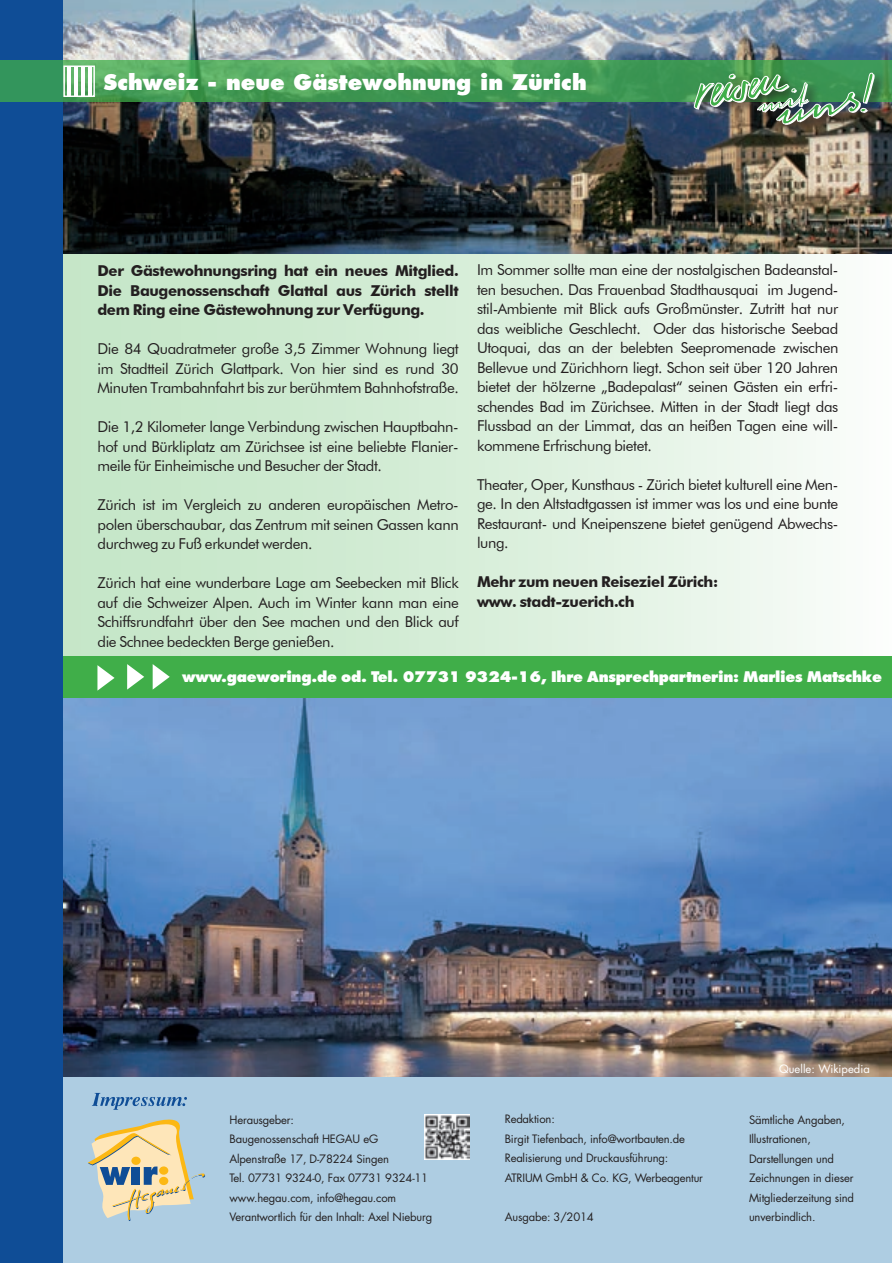
<style>
.page{position:relative;width:892px;height:1263px;background:#fff}
.page>*{position:absolute;margin:0;border:0;box-sizing:border-box;transform-origin:0 0}
.t1{font:800 21px "Futura";color:#fff}
.t2{font:15px/19.5px "Futura BT";letter-spacing:-.025em;color:#231f20;text-align:justify}
.t3{font:700 15px/19.5px "Futura BT";letter-spacing:-.025em;color:#231f20;text-align:justify}
.t4{font:800 14.25px "Futura";letter-spacing:-.02em;color:#fff}
.t5{font:11.25px/19.5px "Futura";letter-spacing:-.015em;color:#231f20}
.t6{font:11.25px "Futura";color:#fff}
</style>
<div class="page">
<div style="left:61px;top:227px;width:831px;height:433px;background:linear-gradient(to right,#bee2c1,#f7fbf7)"></div>
<img style="left:63px;top:0;width:829px;height:253px">
<div style="left:36px;top:1052px;width:856px;height:211px;background:#aecde2"></div>
<svg style="left:88px;top:1093px;width:117px;height:128px"></svg>
<img style="left:425px;top:1115px;width:44px;height:45px">
<img style="left:63px;top:698px;width:829px;height:378px">
<div style="left:50px;top:656px;width:842px;height:42px;background:#40ae49"></div>
<svg style="left:97px;top:665px;width:18px;height:26px"></svg>
<svg style="left:127px;top:664px;width:17px;height:26px"></svg>
<svg style="left:153px;top:664px;width:17px;height:26px"></svg>
<div style="left:0;top:0;width:63px;height:1263px;background:#0f4d96"></div>
<svg style="left:0;top:60px;width:892px;height:42px;background:#479f59"></svg>
<div style="left:690px;top:70px;width:197px;height:67px;background:#231f20;opacity:.75"></div>
<img style="left:694px;top:73px;width:181px;height:53px">
<hr style="left:67px;top:66px;width:4px;height:30px;background:#fff">
<hr style="left:74px;top:66px;width:4px;height:30px;background:#fff">
<hr style="left:81px;top:66px;width:4px;height:30px;background:#fff">
<hr style="left:88px;top:66px;width:4px;height:30px;background:#fff">
<div style="left:63px;top:66px;width:32px;height:31px;border:2px solid #fff"></div>
<h1 class="t1" style="left:104px;top:69px;width:485px">Schweiz - neue Gästewohnung in Zürich</h1>
<p class="t3" style="left:97px;top:261px;width:363px">Der Gästewohnungsring hat ein neues Mitglied.<br>Die Baugenossenschaft Glattal aus Zürich stellt dem Ring eine Gästewohnung zur Verfügung.</p>
<p class="t2" style="left:97px;top:339px;width:363px">Die 84 Quadratmeter große 3,5 Zimmer Wohnung liegt im Stadtteil Zürich Glattpark. Von hier sind es rund 30<br>Minuten Trambahnfahrt bis zur berühmtem Bahnhofstraße.</p>
<p class="t2" style="left:97px;top:417px;width:363px">Die 1,2 Kilometer lange Verbindung zwischen Hauptbahn&shy;hof und Bürkliplatz am Zürichsee ist eine beliebte Flanier&shy;meile für Einheimische und Besucher der Stadt.</p>
<p class="t2" style="left:97px;top:495px;width:363px">Zürich ist im Vergleich zu anderen europäischen Metro&shy;polen überschaubar, das Zentrum mit seinen Gassen kann durchweg zu Fuß erkundet werden.</p>
<p class="t2" style="left:97px;top:573px;width:363px">Zürich hat eine wunderbare Lage am Seebecken mit Blick auf die Schweizer Alpen. Auch im Winter kann man eine Schiffsrundfahrt über den See machen und den Blick auf die Schnee bedeckten Berge genießen.</p>
<p class="t2" style="left:477px;top:260px;width:363px">Im Sommer sollte man eine der nostalgischen Badeanstal&shy;ten besuchen. Das Frauenbad Stadthausquai im Jugend&shy;stil-Ambiente mit Blick aufs Großmünster. Zutritt hat nur das weibliche Geschlecht. Oder das historische Seebad Utoquai, das an der belebten Seepromenade zwischen Bellevue und Zürichhorn liegt. Schon seit über 120 Jahren bietet der hölzerne „Badepalast“ seinen Gästen ein erfri&shy;schendes Bad im Zürichsee. Mitten in der Stadt liegt das Flussbad an der Limmat, das an heißen Tagen eine will&shy;kommene Erfrischung bietet.</p>
<p class="t2" style="left:477px;top:475px;width:363px">Theater, Oper, Kunsthaus - Zürich bietet kulturell eine Men&shy;ge. In den Altstadtgassen ist immer was los und eine bunte Restaurant- und Kneipenszene bietet genügend Abwechs&shy;lung.</p>
<p class="t3" style="left:477px;top:572px;width:243px">Mehr zum neuen Reiseziel Zürich: www. stadt-zuerich.ch</p>
<p class="t4" style="left:182px;top:668px;width:701px">www.gaeworing.de od. Tel. 07731 9324-16, Ihre Ansprechpartnerin: Marlies Matschke</p>
<p class="t5" style="left:230px;top:1109px;width:204px">Herausgeber:<br>Baugenossenschaft HEGAU eG<br>Alpenstraße 17, D-78224 Singen<br>Tel. 07731 9324-0, Fax 07731 9324-11 www.hegau.com, info@hegau.com<br>Verantwortlich für den Inhalt: Axel Nieburg</p>
<p class="t5" style="left:505px;top:1109px;width:200px">Redaktion:<br>Birgit Tiefenbach, info@wortbauten.de<br>Realisierung und Druckausführung:<br>ATRIUM GmbH &amp; Co. KG, Werbeagentur</p>
<p class="t5" style="left:505px;top:1206px;width:91px">Ausgabe: 3/2014</p>
<p class="t6" style="left:779px;top:1061px;width:92px">Quelle: Wikipedia</p>
<p class="t5" style="left:749px;top:1109px;width:106px">Sämtliche Angaben,<br>Illustrationen,<br>Darstellungen und<br>Zeichnungen in dieser<br>Mitgliederzeitung sind unverbindlich.</p>
</div>
